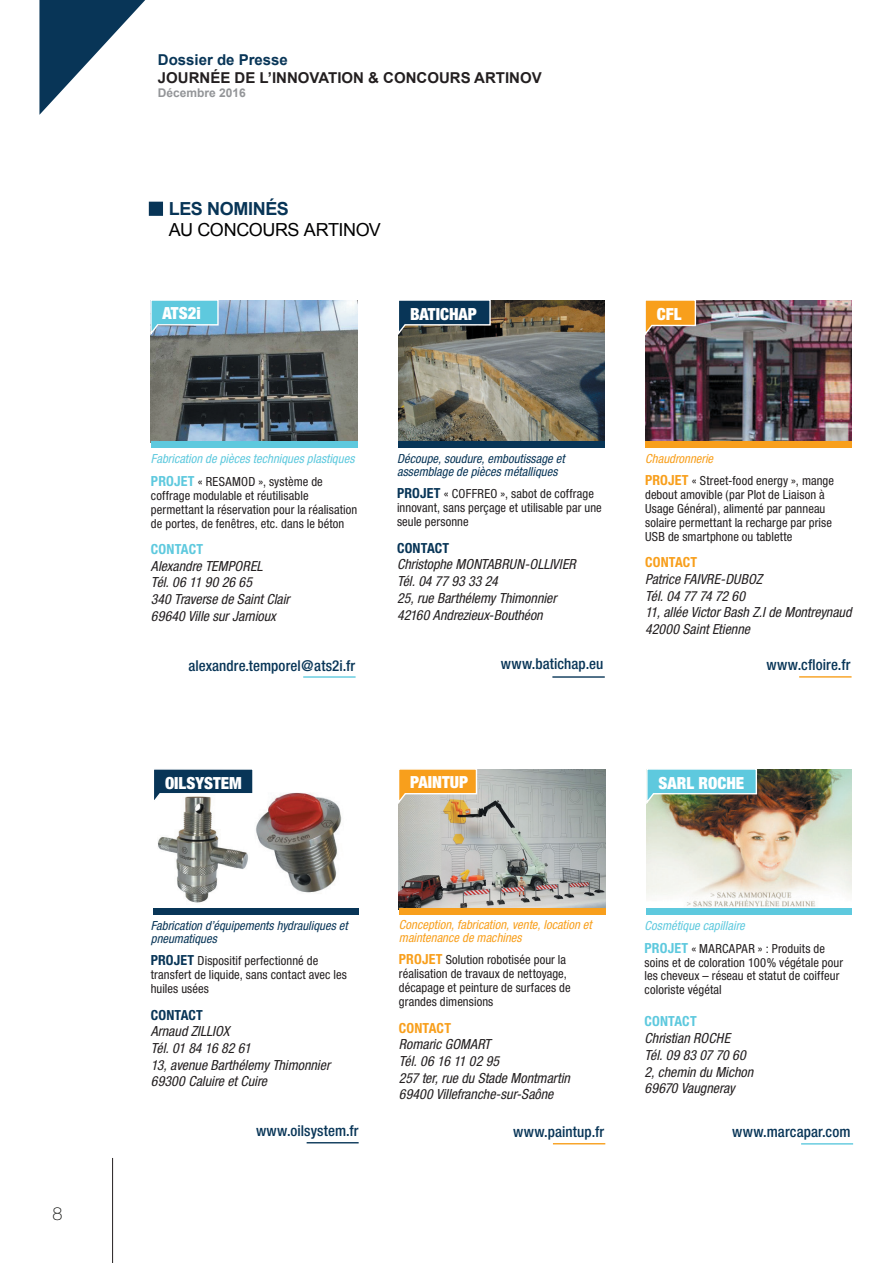
<style>
.page{position:relative;width:893px;height:1263px;background:#fff}
.page>*{position:absolute;margin:0;border:0;box-sizing:border-box;transform-origin:0 0}
.t1{font:18px "Arial";letter-spacing:-.02em;color:#000001}
.t2{font:700 18px "Arial";letter-spacing:-.02em;color:#083557}
.t3{font:100 18px "Helvetica Neue";color:#040503}
.t4{font:900 condensed 16.65px "Helvetica Neue";color:#fff}
.t5{font:500 condensed 15px "Helvetica Neue";letter-spacing:.005em;color:#083557}
.t6{font:700 15px "Arial";color:#231f20}
.t7{font:700 15px "Arial";color:#083557}
.t8{font:italic condensed 13.95px/16.6px "Helvetica Neue";color:#231f20}
.t9{font:700 condensed 13.95px "Helvetica Neue";letter-spacing:.01em;color:#5ec9de}
.t10{font:700 condensed 13.95px "Helvetica Neue";letter-spacing:.01em;color:#f89f1c}
.t11{font:700 condensed 13.95px "Helvetica Neue";letter-spacing:.01em;color:#083557}
.t12{font:condensed 12.6px/14px "Helvetica Neue";letter-spacing:.01em;color:#231f20}
.t13{font:italic condensed 12.6px/12.6px "Helvetica Neue";letter-spacing:.005em;color:#083557}
.t14{font:italic condensed 12.6px/22.4px "Helvetica Neue";letter-spacing:.005em;color:#5ec9de}
.t15{font:italic condensed 12.6px/12.6px "Helvetica Neue";letter-spacing:.005em;color:#f89f1c}
.t16{font:700 12px "Arial";color:#939598}
.s1{font-weight:700;font-style:normal;font-size:13.95px}
.s2{font-style:normal;color:#231f20}
.s3{font-weight:700;font-size:13.95px;color:#083557}
.s4{font-style:italic;color:#f89f1c}
.s5{font-weight:700;font-size:13.95px;color:#f89f1c}
.s6{font-style:italic;color:#5ec9de}
.s7{font-weight:700;font-size:13.95px;color:#5ec9de}
</style>
<div class="page">
<hr style="left:112px;top:1158px;width:1px;height:105px;background:#231f20">
<svg style="left:39px;top:0;width:106px;height:115px"></svg>
<div style="left:149px;top:202px;width:14px;height:14px;background:#083557"></div>
<img style="left:151px;top:301px;width:206px;height:140px">
<hr style="left:303px;top:676px;width:53px;height:2px;background:#5ec9de">
<svg style="left:150px;top:300px;width:69px;height:38px;background:#73bbd0"></svg>
<div style="left:151px;top:441px;width:206px;height:6px;background:#5ec9de"></div>
<img style="left:646px;top:301px;width:206px;height:140px">
<hr style="left:799px;top:676px;width:53px;height:2px;background:#f89f1c">
<svg style="left:645px;top:300px;width:52px;height:38px;background:#ca8f43"></svg>
<div style="left:645px;top:441px;width:207px;height:6px;background:#f89f1c"></div>
<img style="left:398px;top:301px;width:207px;height:144px">
<svg style="left:398px;top:300px;width:93px;height:38px;background:#2d4758"></svg>
<hr style="left:552px;top:676px;width:53px;height:2px;background:#083557">
<div style="left:398px;top:441px;width:206px;height:6px;background:#083557"></div>
<img style="left:399px;top:769px;width:206px;height:139px">
<svg style="left:398px;top:769px;width:80px;height:37px;background:#e9b15c"></svg>
<div style="left:399px;top:908px;width:206px;height:7px;background:#f89f1c"></div>
<hr style="left:553px;top:1143px;width:52px;height:1px;background:#f89f1c">
<hr style="left:307px;top:1142px;width:52px;height:1px;background:#083557">
<img style="left:256px;top:792px;width:86px;height:101px">
<img style="left:158px;top:806px;width:90px;height:97px">
<svg style="left:154px;top:769px;width:99px;height:37px"></svg>
<div style="left:153px;top:908px;width:206px;height:7px;background:#083557"></div>
<img style="left:646px;top:769px;width:206px;height:138px">
<div style="left:646px;top:908px;width:206px;height:7px;background:#5ec9de"></div>
<hr style="left:801px;top:1143px;width:52px;height:1px;background:#5ec9de">
<svg style="left:646px;top:769px;width:112px;height:37px;background:#6bacaf"></svg>
<h1 class="t3" style="left:53px;top:1203px;width:12px">8</h1>
<p class="t7" style="left:158px;top:50px;width:132px">Dossier de Presse</p>
<p class="t6" style="left:158px;top:68px;width:385px">JOURNÉE DE L’INNOVATION &amp; CONCOURS ARTINOV</p>
<p class="t16" style="left:158px;top:85px;width:90px">Décembre 2016</p>
<h1 class="t2" style="left:169px;top:196px;width:122px">LES NOMINÉS</h1>
<h1 class="t1" style="left:169px;top:218px;width:214px">AU CONCOURS ARTINOV</h1>
<h2 class="t4" style="left:163px;top:302px;width:40px">ATS2i</h2>
<h2 class="t4" style="left:410px;top:303px;width:68px">BATICHAP</h2>
<h2 class="t4" style="left:657px;top:304px;width:26px">CFL</h2>
<p class="t14" style="left:151px;top:448px;width:205px">Fabrication de pièces techniques plastiques<br><span class="s1">PROJET</span> <span class="s2">« RESAMOD », système de</span></p>
<p class="t12" style="left:151px;top:488px;width:208px">coffrage modulable et réutilisable permettant la réservation pour la réalisation de portes, de fenêtres, etc. dans le béton</p>
<p class="t9" style="left:151px;top:541px;width:54px">CONTACT</p>
<p class="t8" style="left:151px;top:557px;width:140px">Alexandre TEMPOREL<br>Tél. 06 11 90 26 65<br>340 Traverse de Saint Clair<br>69640 Ville sur Jarnioux</p>
<p class="t5" style="left:189px;top:656px;width:168px">alexandre.temporel@ats2i.fr</p>
<p class="t13" style="left:397px;top:453px;width:169px">Découpe, soudure, emboutissage et assemblage de pièces métalliques</p>
<p class="t12" style="left:397px;top:487px;width:206px"><span class="s3">PROJET</span> « COFFREO », sabot de coffrage innovant, sans perçage et utilisable par une seule personne</p>
<p class="t11" style="left:397px;top:539px;width:54px">CONTACT</p>
<p class="t8" style="left:397px;top:556px;width:180px">Christophe MONTABRUN-OLLIVIER<br>Tél. 04 77 93 33 24<br>25, rue Barthélemy Thimonnier<br>42160 Andrezieux-Bouthéon</p>
<p class="t5" style="left:501px;top:655px;width:104px">www.batichap.eu</p>
<h2 class="t4" style="left:165px;top:772px;width:78px">OILSYSTEM</h2>
<h2 class="t4" style="left:410px;top:771px;width:59px">PAINTUP</h2>
<p class="t12" style="left:645px;top:447px;width:190px;line-height:22.4px"><span class="s4">Chaudronnerie<br></span><span class="s5">PROJET</span> « Street-food energy », mange</p>
<p class="t12" style="left:645px;top:487px;width:188px">debout amovible (par Plot de Liaison à Usage Général), alimenté par panneau solaire permettant la recharge par prise USB de smartphone ou tablette</p>
<p class="t10" style="left:645px;top:554px;width:54px">CONTACT</p>
<p class="t8" style="left:645px;top:570px;width:208px">Patrice FAIVRE-DUBOZ<br>Tél. 04 77 74 72 60<br>11, allée Victor Bash Z.I de Montreynaud<br>42000 Saint Etienne</p>
<p class="t5" style="left:767px;top:656px;width:85px">www.cfloire.fr</p>
<h2 class="t4" style="left:658px;top:772px;width:87px">SARL ROCHE</h2>
<p class="t13" style="left:151px;top:919px;width:198px">Fabrication d’équipements hydrauliques et pneumatiques</p>
<p class="t12" style="left:151px;top:954px;width:198px"><span class="s3">PROJET</span> Dispositif perfectionné de transfert de liquide, sans contact avec les huiles usées</p>
<p class="t11" style="left:151px;top:1006px;width:54px">CONTACT</p>
<p class="t8" style="left:151px;top:1023px;width:181px">Arnaud ZILLIOX<br>Tél. 01 84 16 82 61<br>13, avenue Barthélemy Thimonnier<br>69300 Caluire et Cuire</p>
<p class="t5" style="left:256px;top:1121px;width:104px">www.oilsystem.fr</p>
<p class="t15" style="left:399px;top:919px;width:194px">Conception, fabrication, vente, location et maintenance de machines</p>
<p class="t12" style="left:399px;top:953px;width:173px"><span class="s5">PROJET</span> Solution robotisée pour la réalisation de travaux de nettoyage, décapage et peinture de surfaces de grandes dimensions</p>
<p class="t10" style="left:399px;top:1019px;width:54px">CONTACT</p>
<p class="t8" style="left:399px;top:1036px;width:173px">Romaric GOMART<br>Tél. 06 16 11 02 95<br>257 ter, rue du Stade Montmartin<br>69400 Villefranche-sur-Saône</p>
<p class="t5" style="left:513px;top:1123px;width:92px">www.paintup.fr</p>
<p class="t12" style="left:645px;top:914px;width:182px;line-height:22.4px"><span class="s6">Cosmétique capillaire<br></span><span class="s7">PROJET</span> « MARCAPAR » : Produits de</p>
<p class="t12" style="left:645px;top:955px;width:200px">soins et de coloration 100% végétale pour les cheveux – réseau et statut de coiffeur coloriste végétal</p>
<p class="t9" style="left:645px;top:1013px;width:54px">CONTACT</p>
<p class="t8" style="left:645px;top:1030px;width:110px">Christian ROCHE<br>Tél. 09 83 07 70 60<br>2, chemin du Michon<br>69670 Vaugneray</p>
<p class="t5" style="left:732px;top:1123px;width:120px">www.marcapar.com</p>
</div>
